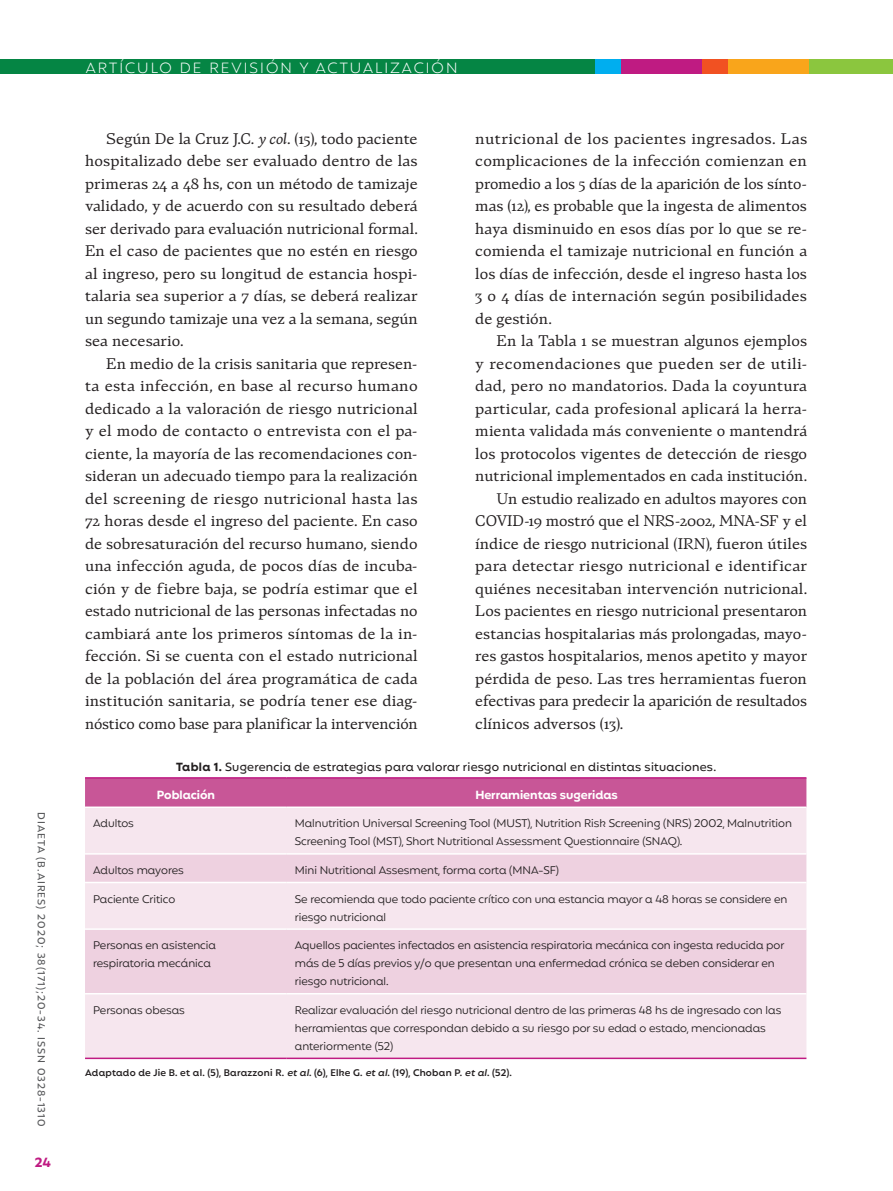
<style>
.page{position:relative;width:893px;height:1191px;background:#fff}
.page>*{position:absolute;margin:0;border:0;box-sizing:border-box;transform-origin:0 0}
.t1{font:15px/22.5px "Teramo Txt Rg";color:#231f20;text-align:justify}
.t2{font:15px "Teramo Txt Rg";letter-spacing:.02em;color:#231f20}
.t3{font:300 15px "Mangueira";letter-spacing:.14em;color:#fff}
.t4{font:700 13.5px "Mangueira";color:#bf1b82}
.t5{font:500 12px "Mangueira";letter-spacing:.025em;color:#231f20}
.t6{font:700 12px "Mangueira";color:#fff}
.t7{font:11.25px/18px "Mangueira";color:#231f20}
.t8{font:500 10.5px "Mangueira";letter-spacing:.1em;color:#57585a}
.t9{font:600 9.75px "Mangueira";letter-spacing:.025em;color:#231f20}
.s1{font-family:"Teramo Txt Rg It"}
.s2{font-weight:700}
.s3{font-style:italic}
</style>
<div class="page">
<div style="left:0;top:60px;width:892px;height:14px;background:#058544"></div>
<div style="left:809px;top:60px;width:84px;height:14px;background:#8bc63e"></div>
<div style="left:727px;top:60px;width:82px;height:14px;background:#f9a51b"></div>
<div style="left:702px;top:60px;width:25px;height:14px;background:#f15122"></div>
<div style="left:620px;top:60px;width:82px;height:14px;background:#bf1b82"></div>
<div style="left:595px;top:60px;width:25px;height:14px;background:#00aeef"></div>
<div style="left:85px;top:778px;width:721px;height:28px;background:#c85697"></div>
<div style="left:85px;top:808px;width:721px;height:249px;background:#f6e6ee"></div>
<svg style="left:85px;top:854px;width:721px;height:139px;fill:#eed1e0"></svg>
<hr style="left:85px;top:853px;width:202px;height:1px;background:#fff">
<hr style="left:287px;top:853px;width:519px;height:1px;background:#fff">
<hr style="left:85px;top:881px;width:202px;height:2px;background:#fff">
<hr style="left:287px;top:881px;width:519px;height:2px;background:#fff">
<hr style="left:85px;top:928px;width:202px;height:2px;background:#fff">
<hr style="left:287px;top:928px;width:519px;height:2px;background:#fff">
<hr style="left:85px;top:993px;width:202px;height:1px;background:#fff">
<hr style="left:287px;top:993px;width:519px;height:1px;background:#fff">
<hr style="left:85px;top:777px;width:202px;height:1px;background:#bf1b82">
<hr style="left:287px;top:777px;width:519px;height:1px;background:#bf1b82">
<hr style="left:85px;top:1057px;width:202px;height:2px;background:#bf1b82">
<hr style="left:287px;top:1057px;width:519px;height:2px;background:#bf1b82">
<p class="t8" style="left:48px;top:812px;width:316px;rotate:90deg">DIAETA (B.AIRES) 2020; 38(171);20-34. ISSN 0328-1310</p>
<p class="t4" style="left:35px;top:1153px;width:18px">24</p>
<p class="t3" style="left:86px;top:58px;width:373px">ARTÍCULO DE REVISIÓN Y ACTUALIZACIÓN</p>
<p class="t1" style="left:85px;top:126px;width:334px;text-indent:21px">Según De la Cruz J.C. <span class="s1">y col</span>. (15), todo paciente hospitalizado debe ser evaluado dentro de las primeras 24 a 48 hs, con un método de tamizaje validado, y de acuerdo con su resultado deberá ser derivado para evaluación nutricional formal.<br>En el caso de pacientes que no estén en riesgo al ingreso, pero su longitud de estancia hospi&shy;talaria sea superior a 7 días, se deberá realizar un segundo tamizaje una vez a la semana, según sea necesario.</p>
<p class="t1" style="left:85px;top:351px;width:334px;text-indent:21px">En medio de la crisis sanitaria que represen&shy;ta esta infección, en base al recurso humano dedicado a la valoración de riesgo nutricional y el modo de contacto o entrevista con el pa&shy;ciente, la mayoría de las recomendaciones con&shy;sideran un adecuado tiempo para la realización del screening de riesgo nutricional hasta las 72 horas desde el ingreso del paciente. En caso de sobresaturación del recurso humano, siendo una infección aguda, de pocos días de incuba&shy;ción y de fiebre baja, se podría estimar que el estado nutricional de las personas infectadas no cambiará ante los primeros síntomas de la in&shy;fección. Si se cuenta con el estado nutricional de la población del área programática de cada institución sanitaria, se podría tener ese diag&shy;nóstico como base para planificar la intervención</p>
<p class="t1" style="left:475px;top:126px;width:333px">nutricional de los pacientes ingresados. Las complicaciones de la infección comienzan en promedio a los 5 días de la aparición de los sínto&shy;mas (12), es probable que la ingesta de alimentos haya disminuido en esos días por lo que se re&shy;comienda el tamizaje nutricional en función a los días de infección, desde el ingreso hasta los 3 o 4 días de internación según posibilidades de gestión.</p>
<p class="t1" style="left:497px;top:329px;width:312px">En la Tabla 1 se muestran algunos ejemplos</p>
<p class="t2" style="left:475px;top:353px;width:333px">y recomendaciones que pueden ser de utili-</p>
<p class="t1" style="left:475px;top:374px;width:333px">dad, pero no mandatorios. Dada la coyuntura</p>
<p class="t1" style="left:475px;top:396px;width:333px">particular, cada profesional aplicará la herra-</p>
<p class="t1" style="left:475px;top:419px;width:333px">mienta validada más conveniente o mantendrá</p>
<p class="t1" style="left:475px;top:441px;width:333px">los protocolos vigentes de detección de riesgo</p>
<p class="t1" style="left:475px;top:464px;width:333px">nutricional implementados en cada institución.</p>
<p class="t1" style="left:497px;top:486px;width:312px">Un estudio realizado en adultos mayores con</p>
<p class="t1" style="left:475px;top:509px;width:333px">COVID-19 mostró que el NRS-2002, MNA-SF y el</p>
<p class="t1" style="left:475px;top:531px;width:333px">índice de riesgo nutricional (IRN), fueron útiles</p>
<p class="t1" style="left:475px;top:554px;width:333px">para detectar riesgo nutricional e identificar</p>
<p class="t1" style="left:475px;top:576px;width:334px">quiénes necesitaban intervención nutricional.</p>
<p class="t1" style="left:475px;top:599px;width:333px">Los pacientes en riesgo nutricional presentaron</p>
<p class="t1" style="left:475px;top:621px;width:333px">estancias hospitalarias más prolongadas, mayo-</p>
<p class="t1" style="left:475px;top:644px;width:333px">res gastos hospitalarios, menos apetito y mayor</p>
<p class="t1" style="left:475px;top:666px;width:333px">pérdida de peso. Las tres herramientas fueron</p>
<p class="t1" style="left:475px;top:689px;width:333px">efectivas para predecir la aparición de resultados</p>
<p class="t1" style="left:475px;top:711px;width:149px">clínicos adversos (13).</p>
<p class="t5" style="left:176px;top:759px;width:541px"><span class="s2">Tabla 1.</span> Sugerencia de estrategias para valorar riesgo nutricional en distintas situaciones.</p>
<p class="t6" style="left:157px;top:786px;width:60px">Población</p>
<p class="t6" style="left:475px;top:786px;width:144px">Herramientas sugeridas</p>
<p class="t7" style="left:93px;top:815px;width:42px">Adultos</p>
<p class="t7" style="left:295px;top:815px;width:499px">Malnutrition Universal Screening Tool (MUST), Nutrition Risk Screening (NRS) 2002, Malnutrition<br>Screening Tool (MST), Short Nutritional Assessment Questionnaire (SNAQ).</p>
<p class="t7" style="left:93px;top:862px;width:92px">Adultos mayores</p>
<p class="t7" style="left:295px;top:862px;width:266px">Mini Nutritional Assesment, forma corta (MNA-SF)</p>
<p class="t7" style="left:93px;top:890px;width:84px">Paciente Critico</p>
<p class="t7" style="left:295px;top:890px;width:494px">Se recomienda que todo paciente crítico con una estancia mayor a 48 horas se considere en riesgo nutricional</p>
<p class="t7" style="left:93px;top:937px;width:124px">Personas en asistencia respiratoria mecánica</p>
<p class="t7" style="left:295px;top:937px;width:491px">Aquellos pacientes infectados en asistencia respiratoria mecánica con ingesta reducida por más de 5 días previos y/o que presentan una enfermedad crónica se deben considerar en riesgo nutricional.</p>
<p class="t7" style="left:93px;top:1002px;width:93px">Personas obesas</p>
<p class="t7" style="left:295px;top:1002px;width:488px">Realizar evaluación del riesgo nutricional dentro de las primeras 48 hs de ingresado con las herramientas que correspondan debido a su riesgo por su edad o estado, mencionadas anteriormente (52)</p>
<p class="t9" style="left:85px;top:1066px;width:428px">Adaptado de Jie B. et al. (5), Barazzoni R. <span class="s3">etal</span>. (6), Elke G. <span class="s3">etal</span>. (19), Choban P. <span class="s3">etal</span>. (52).</p>
</div>
